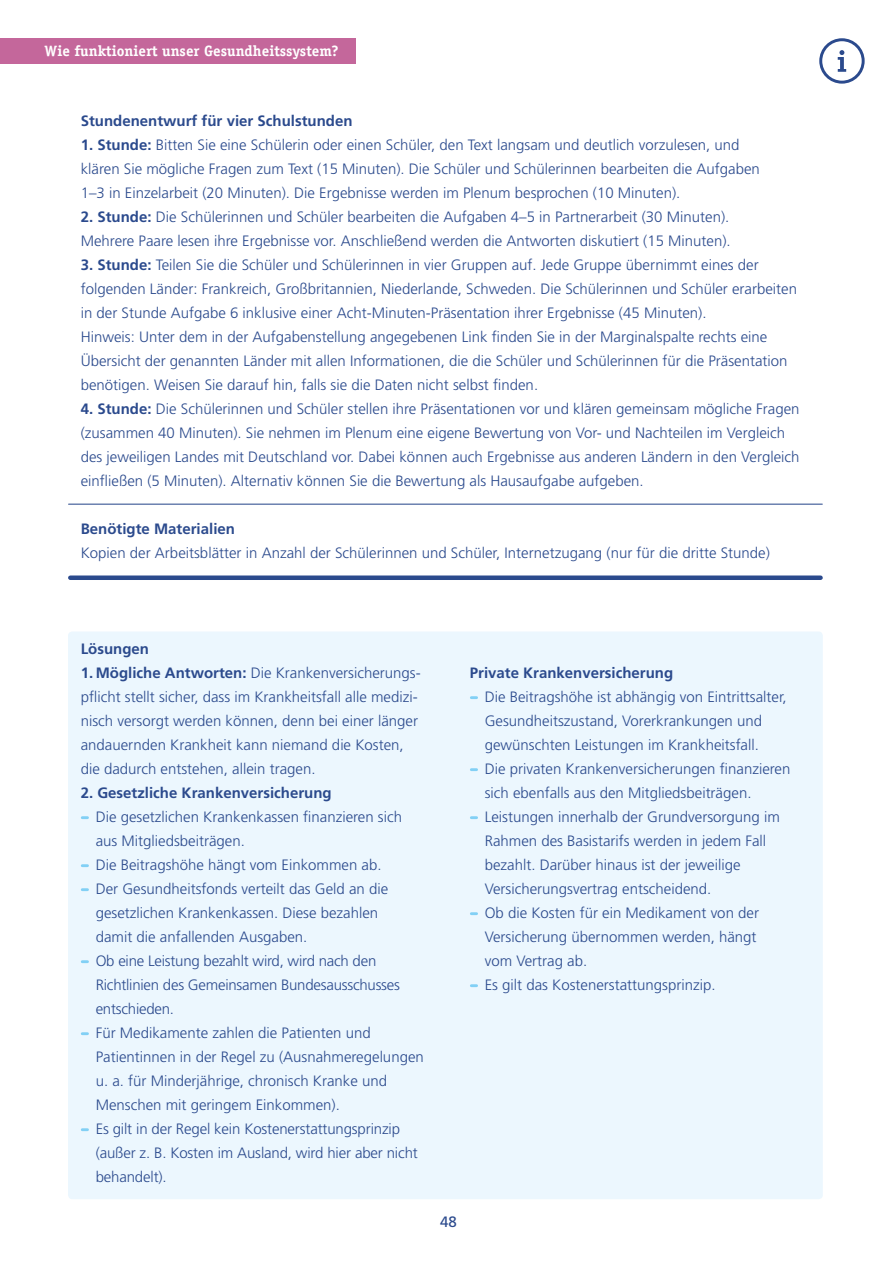
<style>
.page{position:relative;width:893px;height:1263px;background:#fff}
.page>*{position:absolute;margin:0;border:0;box-sizing:border-box;transform-origin:0 0}
.COPYTEXT{font:300 15px/24px "Frutiger LT Std";color:#2b4a8d}
.COPYTEXT-2{font:700 15px "Frutiger LT Std";color:#2b4a8d}
.t1{font:700 15px "Officina Serif";color:#fff}
.t2{font:15px "Frutiger LT Std";color:#2b4a8d}
.s1{font-weight:700}
</style>
<div class="page">
<div style="left:0;top:38px;width:356px;height:26px;background:#c4679b"></div>
<div style="left:68px;top:631px;width:755px;height:568px;background:#ecf7fe;border-radius:4px"></div>
<svg style="left:82px;top:816px;width:6px;height:3px"></svg>
<svg style="left:82px;top:864px;width:6px;height:3px"></svg>
<svg style="left:82px;top:888px;width:6px;height:3px"></svg>
<svg style="left:82px;top:960px;width:6px;height:3px"></svg>
<svg style="left:82px;top:1032px;width:6px;height:3px"></svg>
<svg style="left:82px;top:1128px;width:6px;height:3px"></svg>
<svg style="left:471px;top:696px;width:6px;height:3px"></svg>
<svg style="left:471px;top:768px;width:6px;height:3px"></svg>
<svg style="left:471px;top:816px;width:6px;height:3px"></svg>
<svg style="left:471px;top:912px;width:6px;height:3px"></svg>
<svg style="left:471px;top:984px;width:6px;height:3px"></svg>
<hr style="left:69px;top:504px;width:753px;height:1px;background:#2b4a8d">
<div style="left:70px;top:575px;width:751px;height:5px;background:#2b4a8d"></div>
<svg style="left:838px;top:50px;width:8px;height:22px"></svg>
<div style="left:819px;top:38px;width:46px;height:46px;border:3px solid #2b4a8d;border-radius:50%"></div>
<p class="t1" style="left:45px;top:42px;width:295px">Wie funktioniert unser Gesundheitssystem?</p>
<p class="COPYTEXT-2" style="left:81px;top:112px;width:273px">Stundenentwurf für vier Schulstunden</p>
<p class="COPYTEXT" style="left:81px;top:133px;width:681px"><span class="s1">1. Stunde:</span> Bitten Sie eine Schülerin oder einen Schüler, den Text langsam und deutlich vorzulesen, und klären Sie mögliche Fragen zum Text (15 Minuten). Die Schüler und Schülerinnen bearbeiten die Aufgaben<br>1–3 in Einzelarbeit (20 Minuten). Die Ergebnisse werden im Plenum besprochen (10 Minuten).</p>
<p class="COPYTEXT" style="left:81px;top:205px;width:650px"><span class="s1">2. Stunde:</span> Die Schülerinnen und Schüler bearbeiten die Aufgaben 4–5 in Partnerarbeit (30 Minuten).</p>
<p class="COPYTEXT" style="left:81px;top:229px;width:651px">Mehrere Paare lesen ihre Ergebnisse vor. Anschließend werden die Antworten diskutiert (15 Minuten).</p>
<p class="COPYTEXT" style="left:81px;top:253px;width:718px"><span class="s1">3. Stunde:</span> Teilen Sie die Schüler und Schülerinnen in vier Gruppen auf. Jede Gruppe übernimmt eines der folgenden Länder: Frankreich, Großbritannien, Niederlande, Schweden. Die Schülerinnen und Schüler erarbeiten in der Stunde Aufgabe 6 inklusive einer Acht-Minuten-Präsentation ihrer Ergebnisse (45 Minuten).</p>
<p class="COPYTEXT" style="left:81px;top:325px;width:688px">Hinweis: Unter dem in der Aufgabenstellung angegebenen Link finden Sie in der Marginalspalte rechts eine</p>
<p class="COPYTEXT" style="left:81px;top:349px;width:708px">Übersicht der genannten Länder mit allen Informationen, die die Schüler und Schülerinnen für die Präsentation</p>
<p class="COPYTEXT" style="left:81px;top:373px;width:459px">benötigen. Weisen Sie darauf hin, falls sie die Daten nicht selbst finden.</p>
<p class="COPYTEXT" style="left:81px;top:397px;width:720px"><span class="s1">4. Stunde:</span> Die Schülerinnen und Schüler stellen ihre Präsentationen vor und klären gemeinsam mögliche Fragen (zusammen 40 Minuten). Sie nehmen im Plenum eine eigene Bewertung von Vor- und Nachteilen im Vergleich des jeweiligen Landes mit Deutschland vor. Dabei können auch Ergebnisse aus anderen Ländern in den Vergleich einfließen (5 Minuten). Alternativ können Sie die Bewertung als Hausaufgabe aufgeben.</p>
<p class="COPYTEXT-2" style="left:81px;top:520px;width:156px">Benötigte Materialien</p>
<p class="COPYTEXT" style="left:81px;top:541px;width:691px">Kopien der Arbeitsblätter in Anzahl der Schülerinnen und Schüler, Internetzugang (nur für die dritte Stunde)</p>
<p class="COPYTEXT-2" style="left:81px;top:640px;width:70px">Lösungen</p>
<p class="COPYTEXT" style="left:81px;top:661px;width:341px"><span class="s1">1. Mögliche Antworten:</span> Die Krankenversicherungs&shy;pflicht stellt sicher, dass im Krankheitsfall alle medizi&shy;nisch versorgt werden können, denn bei einer länger andauernden Krankheit kann niemand die Kosten, die dadurch entstehen, allein tragen.</p>
<p class="COPYTEXT-2" style="left:81px;top:784px;width:252px">2. Gesetzliche Krankenversicherung</p>
<p class="COPYTEXT" style="left:96px;top:805px;width:308px">Die gesetzlichen Krankenkassen finanzieren sich aus Mitgliedsbeiträgen.</p>
<p class="COPYTEXT" style="left:96px;top:853px;width:287px">Die Beitragshöhe hängt vom Einkommen ab.</p>
<p class="COPYTEXT" style="left:96px;top:877px;width:294px">Der Gesundheitsfonds verteilt das Geld an die gesetzlichen Krankenkassen. Diese bezahlen damit die anfallenden Ausgaben.</p>
<p class="COPYTEXT" style="left:96px;top:949px;width:306px">Ob eine Leistung bezahlt wird, wird nach den<br>Richtlinien des Gemeinsamen Bundesausschusses entschieden.</p>
<p class="COPYTEXT" style="left:96px;top:1021px;width:330px">Für Medikamente zahlen die Patienten und Patientinnen in der Regel zu (Ausnahmeregelungen u. a. für Minderjährige, chronisch Kranke und Menschen mit geringem Einkommen).</p>
<p class="COPYTEXT" style="left:96px;top:1117px;width:324px">Es gilt in der Regel kein Kostenerstattungsprinzip (außer z. B. Kosten im Ausland, wird hier aber nicht behandelt).</p>
<p class="COPYTEXT-2" style="left:470px;top:664px;width:205px">Private Krankenversicherung</p>
<p class="COPYTEXT" style="left:485px;top:685px;width:303px">Die Beitragshöhe ist abhängig von Eintrittsalter,<br>Gesundheitszustand, Vorerkrankungen und gewünschten Leistungen im Krankheitsfall.</p>
<p class="COPYTEXT" style="left:485px;top:757px;width:307px">Die privaten Krankenversicherungen finanzieren sich ebenfalls aus den Mitgliedsbeiträgen.</p>
<p class="COPYTEXT" style="left:485px;top:805px;width:297px">Leistungen innerhalb der Grundversorgung im Rahmen des Basistarifs werden in jedem Fall bezahlt. Darüber hinaus ist der jeweilige Versicherungsvertrag entscheidend.</p>
<p class="COPYTEXT" style="left:485px;top:901px;width:276px">Ob die Kosten für ein Medikament von der<br>Versicherung übernommen werden, hängt vom Vertrag ab.</p>
<p class="COPYTEXT" style="left:485px;top:973px;width:232px">Es gilt das Kostenerstattungsprinzip.</p>
<p class="t2" style="left:440px;top:1213px;width:18px">48</p>
</div>
